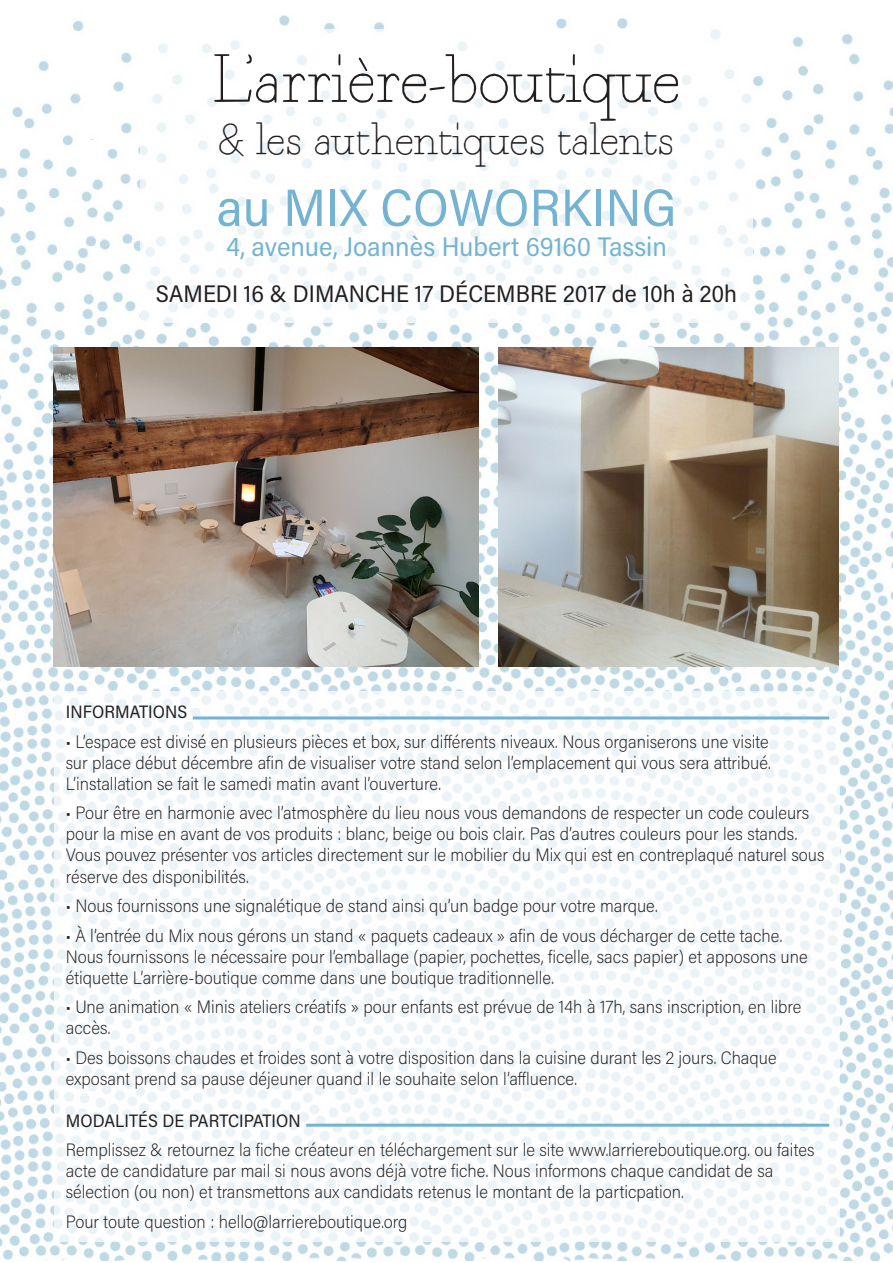
<style>
.page{position:relative;width:893px;height:1263px;background:#fff}
.page>*{position:absolute;margin:0;border:0;box-sizing:border-box;transform-origin:0 0}
.t1{font:67.5px "Fragment Core Rom";color:#231f20}
.t2{font:52.5px "Acumin Pro Semi Cond";letter-spacing:.005em;color:#74b3d2}
.t3{font:45px "Fragment Core Rom";color:#231f20}
.t4{font:27px "Acumin Pro Semi Cond";color:#74b3d2}
.t5{font:24px "Acumin Pro Semi Cond";letter-spacing:.005em;color:#231f20}
.t6{font:200 18px/21px "Acumin Pro Semi Cond";color:#231f20}
.t7{font:18px "Acumin Pro Semi Cond";letter-spacing:.005em;color:#231f20}
</style>
<div class="page">
<img style="left:0;top:15px;width:893px;height:1246px">
<div style="left:140px;top:30px;width:613px;height:293px;background:#fff"></div>
<div style="left:54px;top:691px;width:785px;height:551px;background:linear-gradient(to right,#f7fafb,#f7fafb)"></div>
<img style="left:54px;top:348px;width:425px;height:318px">
<img style="left:499px;top:348px;width:340px;height:318px">
<hr style="left:193px;top:716px;width:636px;height:3px;background:#74b3d2">
<hr style="left:306px;top:1124px;width:523px;height:3px;background:#74b3d2">
<h1 class="t1" style="left:213px;top:37px;width:469px">L’arrière-boutique</h1>
<h3 class="t3" style="left:218px;top:111px;width:458px">&amp; les authentiques talents</h3>
<h2 class="t2" style="left:216px;top:171px;width:461px">au MIX COWORKING</h2>
<h3 class="t4" style="left:226px;top:228px;width:442px">4, avenue, Joannès Hubert 69160 Tassin</h3>
<h3 class="t5" style="left:156px;top:277px;width:583px">SAMEDI 16 &amp; DIMANCHE 17 DÉCEMBRE 2017 de 10h à 20h</h3>
<p class="t7" style="left:66px;top:700px;width:123px">INFORMATIONS</p>
<p class="t6" style="left:66px;top:730px;width:707px;text-align:justify">• L’espace est divisé en plusieurs pièces et box, sur différents niveaux. Nous organiserons une visite sur place début décembre afin de visualiser votre stand selon l’emplacement qui vous sera attribué.<br>L’installation se fait le samedi matin avant l’ouverture.</p>
<p class="t6" style="left:66px;top:802px;width:760px">• Pour être en harmonie avec l’atmosphère du lieu nous vous demandons de respecter un code couleurs pour la mise en avant de vos produits : blanc, beige ou bois clair. Pas d’autres couleurs pour les stands.<br>Vous pouvez présenter vos articles directement sur le mobilier du Mix qui est en contreplaqué naturel sous réserve des disponibilités.</p>
<p class="t6" style="left:66px;top:894px;width:594px">• Nous fournissons une signalétique de stand ainsi qu’un badge pour votre marque.</p>
<p class="t6" style="left:66px;top:924px;width:743px">• À l’entrée du Mix nous gérons un stand « paquets cadeaux » afin de vous décharger de cette tache.<br>Nous fournissons le nécessaire pour l’emballage (papier, pochettes, ficelle, sacs papier) et apposons une étiquette L’arrière-boutique comme dans une boutique traditionnelle.</p>
<p class="t6" style="left:66px;top:995px;width:737px">• Une animation « Minis ateliers créatifs » pour enfants est prévue de 14h à 17h, sans inscription, en libre accès.</p>
<p class="t6" style="left:66px;top:1046px;width:712px">• Des boissons chaudes et froides sont à votre disposition dans la cuisine durant les 2 jours. Chaque exposant prend sa pause déjeuner quand il le souhaite selon l’affluence.</p>
<p class="t7" style="left:66px;top:1108px;width:237px">MODALITÉS DE PARTCIPATION</p>
<p class="t6" style="left:66px;top:1138px;width:750px">Remplissez &amp; retournez la fiche créateur en téléchargement sur le site www.larriereboutique.org. ou faites acte de candidature par mail si nous avons déjà votre fiche. Nous informons chaque candidat de sa sélection (ou non) et transmettons aux candidats retenus le montant de la particpation.</p>
<p class="t6" style="left:66px;top:1210px;width:343px">Pour toute question : hello@larriereboutique.org</p>
</div>
